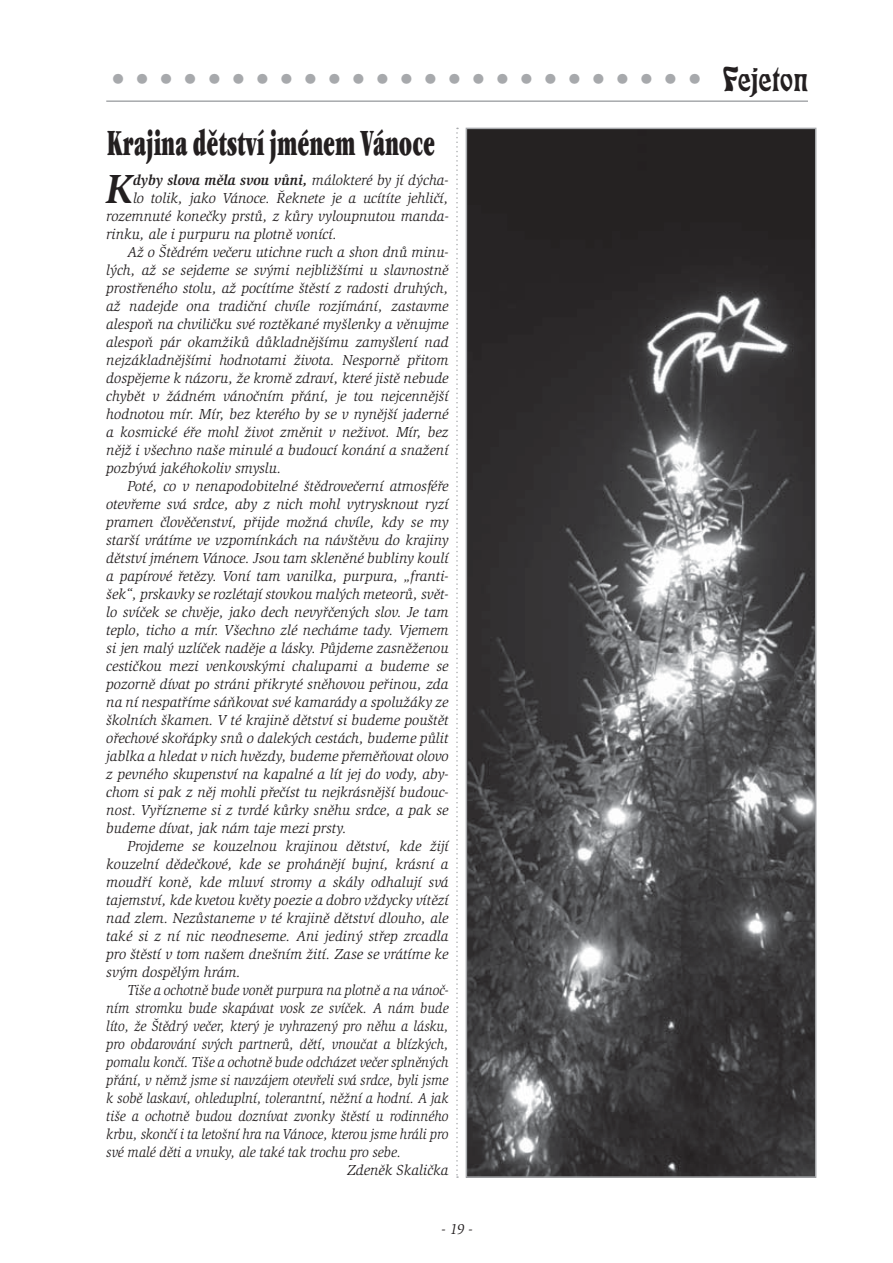
<style>
.page{position:relative;width:893px;height:1263px;background:#fff}
.page>*{position:absolute;margin:0;border:0;box-sizing:border-box;transform-origin:0 0}
.t1{font:italic 700 42px "Slimbach Itc TCE";color:#231f20;scale:.96 1}
.t2{font:36px "Eckmann DCE";letter-spacing:-.005em;color:#a7a9ac}
.t3{font:36px "Garamond Itc TCE Ultr Cond";color:#231f20;scale:.7 1}
.t4{font:italic 15px "Slimbach Itc TCE";color:#231f20;scale:.96 1}
.t5{font:italic 15px "Slimbach Itc TCE";color:#231f20;scale:.9 1}
.t6{font:italic 700 15px "Slimbach Itc TCE";color:#231f20;scale:.96 1}
.t7{font:italic 15px "Slimbach Itc TCE";color:#231f20}
.s1{color:#231f20}
.s2{font-weight:400}
</style>
<div class="page">
<hr style="left:106px;top:100px;width:702px;height:2px;background:#a7a9ac">
<img style="left:469px;top:131px;width:344px;height:1044px">
<div style="left:466px;top:128px;width:350px;height:1050px;border:2px solid #a7a9ac"></div>
<svg style="left:456px;top:128px;width:2px;height:1050px"></svg>
<h2 class="t2" style="left:106px;top:65px;width:703px">••••••••••••••••••••••••• <span class="s1">Fejeton</span></h2>
<h2 class="t3" style="left:107px;top:127px;width:470px">Krajina dětství jménem Vánoce</h2>
<h1 class="t1" style="left:106px;top:168px;width:29px">K</h1>
<p class="t6" style="left:133px;top:172px;width:330px">dyby slova měla svou vůni, <span class="s2">málokteré by jí dýcha-</span></p>
<p class="t4" style="left:133px;top:190px;width:330px">lo tolik, jako Vánoce. Řeknete je a ucítíte jehličí,</p>
<p class="t4" style="left:106px;top:208px;width:358px">rozemnuté konečky prstů, z kůry vyloupnutou manda-</p>
<p class="t4" style="left:106px;top:226px;width:242px">rinku, ale i purpuru na plotně vonící.</p>
<p class="t4" style="left:128px;top:244px;width:336px">Až o Štědrém večeru utichne ruch a shon dnů minu-</p>
<p class="t4" style="left:106px;top:262px;width:358px">lých, až se sejdeme se svými nejbližšími u slavnostně</p>
<p class="t4" style="left:106px;top:280px;width:358px">prostřeného stolu, až pocítíme štěstí z radosti druhých,</p>
<p class="t4" style="left:106px;top:298px;width:358px">až nadejde ona tradiční chvíle rozjímání, zastavme</p>
<p class="t4" style="left:106px;top:316px;width:358px">alespoň na chviličku své roztěkané myšlenky a věnujme</p>
<p class="t4" style="left:106px;top:334px;width:358px">alespoň pár okamžiků důkladnějšímu zamyšlení nad</p>
<p class="t4" style="left:106px;top:352px;width:358px">nejzákladnějšími hodnotami života. Nesporně přitom</p>
<p class="t4" style="left:106px;top:370px;width:358px">dospějeme k názoru, že kromě zdraví, které jistě nebude</p>
<p class="t4" style="left:106px;top:388px;width:358px">chybět v žádném vánočním přání, je tou nejcennější</p>
<p class="t4" style="left:106px;top:406px;width:358px">hodnotou mír. Mír, bez kterého by se v nynější jaderné</p>
<p class="t4" style="left:106px;top:424px;width:358px">a kosmické éře mohl život změnit v neživot. Mír, bez</p>
<p class="t4" style="left:106px;top:442px;width:358px">nějž i všechno naše minulé a budoucí konání a snažení</p>
<p class="t4" style="left:106px;top:460px;width:184px">pozbývá jakéhokoliv smyslu.</p>
<p class="t4" style="left:128px;top:478px;width:336px">Poté, co v nenapodobitelné štědrovečerní atmosféře</p>
<p class="t4" style="left:106px;top:496px;width:358px">otevřeme svá srdce, aby z nich mohl vytrysknout ryzí</p>
<p class="t4" style="left:106px;top:514px;width:358px">pramen člověčenství, přijde možná chvíle, kdy se my</p>
<p class="t4" style="left:106px;top:532px;width:358px">starší vrátíme ve vzpomínkách na návštěvu do krajiny</p>
<p class="t4" style="left:106px;top:550px;width:358px">dětství jménem Vánoce. Jsou tam skleněné bubliny koulí</p>
<p class="t4" style="left:106px;top:568px;width:358px">a papírové řetězy. Voní tam vanilka, purpura, „franti-</p>
<p class="t4" style="left:106px;top:586px;width:358px">šek“, prskavky se rozlétají stovkou malých meteorů, svět-</p>
<p class="t4" style="left:106px;top:604px;width:358px">lo svíček se chvěje, jako dech nevyřčených slov. Je tam</p>
<p class="t4" style="left:106px;top:622px;width:358px">teplo, ticho a mír. Všechno zlé necháme tady. Vjemem</p>
<p class="t4" style="left:106px;top:640px;width:358px">si jen malý uzlíček naděje a lásky. Půjdeme zasněženou</p>
<p class="t4" style="left:106px;top:658px;width:358px">cestičkou mezi venkovskými chalupami a budeme se</p>
<p class="t4" style="left:106px;top:676px;width:358px">pozorně dívat po stráni přikryté sněhovou peřinou, zda</p>
<p class="t4" style="left:106px;top:694px;width:358px">na ní nespatříme sáňkovat své kamarády a spolužáky ze</p>
<p class="t4" style="left:106px;top:712px;width:358px">školních škamen. V té krajině dětství si budeme pouštět</p>
<p class="t4" style="left:106px;top:730px;width:358px">ořechové skořápky snů o dalekých cestách, budeme půlit</p>
<p class="t4" style="left:106px;top:748px;width:358px">jablka a hledat v nich hvězdy, budeme přeměňovat olovo</p>
<p class="t4" style="left:106px;top:766px;width:358px">z pevného skupenství na kapalné a lít jej do vody, aby-</p>
<p class="t4" style="left:106px;top:784px;width:358px">chom si pak z něj mohli přečíst tu nejkrásnější budouc-</p>
<p class="t4" style="left:106px;top:802px;width:358px">nost. Vyřízneme si z tvrdé kůrky sněhu srdce, a pak se</p>
<p class="t4" style="left:106px;top:820px;width:252px">budeme dívat, jak nám taje mezi prsty.</p>
<p class="t4" style="left:128px;top:838px;width:336px">Projdeme se kouzelnou krajinou dětství, kde žijí</p>
<p class="t4" style="left:106px;top:856px;width:358px">kouzelní dědečkové, kde se prohánějí bujní, krásní a</p>
<p class="t4" style="left:106px;top:874px;width:358px">moudří koně, kde mluví stromy a skály odhalují svá</p>
<p class="t4" style="left:106px;top:892px;width:358px">tajemství, kde kvetou květy poezie a dobro vždycky vítězí</p>
<p class="t4" style="left:106px;top:910px;width:358px">nad zlem. Nezůstaneme v té krajině dětství dlouho, ale</p>
<p class="t4" style="left:106px;top:928px;width:358px">také si z ní nic neodneseme. Ani jediný střep zrcadla</p>
<p class="t4" style="left:106px;top:946px;width:358px">pro štěstí v tom našem dnešním žití. Zase se vrátíme ke</p>
<p class="t4" style="left:106px;top:964px;width:142px">svým dospělým hrám.</p>
<p class="t5" style="left:128px;top:982px;width:358px">Tiše a ochotně bude vonět purpura na plotně a na vánoč-</p>
<p class="t5" style="left:106px;top:1000px;width:382px">ním stromku bude skapávat vosk ze svíček. A nám bude</p>
<p class="t5" style="left:106px;top:1018px;width:382px">líto, že Štědrý večer, který je vyhrazený pro něhu a lásku,</p>
<p class="t5" style="left:106px;top:1036px;width:382px">pro obdarování svých partnerů, dětí, vnoučat a blízkých,</p>
<p class="t5" style="left:106px;top:1054px;width:382px">pomalu končí. Tiše a ochotně bude odcházet večer splněných</p>
<p class="t5" style="left:106px;top:1072px;width:382px">přání, v němž jsme si navzájem otevřeli svá srdce, byli jsme</p>
<p class="t5" style="left:106px;top:1090px;width:382px">k sobě laskaví, ohleduplní, tolerantní, něžní a hodní. A jak</p>
<p class="t5" style="left:106px;top:1108px;width:382px">tiše a ochotně budou doznívat zvonky štěstí u rodinného</p>
<p class="t5" style="left:106px;top:1126px;width:382px">krbu, skončí i ta letošní hra na Vánoce, kterou jsme hráli pro</p>
<p class="t5" style="left:106px;top:1144px;width:329px">své malé děti a vnuky, ale také tak trochu pro sebe.</p>
<p class="t4" style="left:347px;top:1162px;width:107px">Zdeněk Skalička</p>
<p class="t7" style="left:441px;top:1221px;width:33px">- 19 -</p>
</div>
